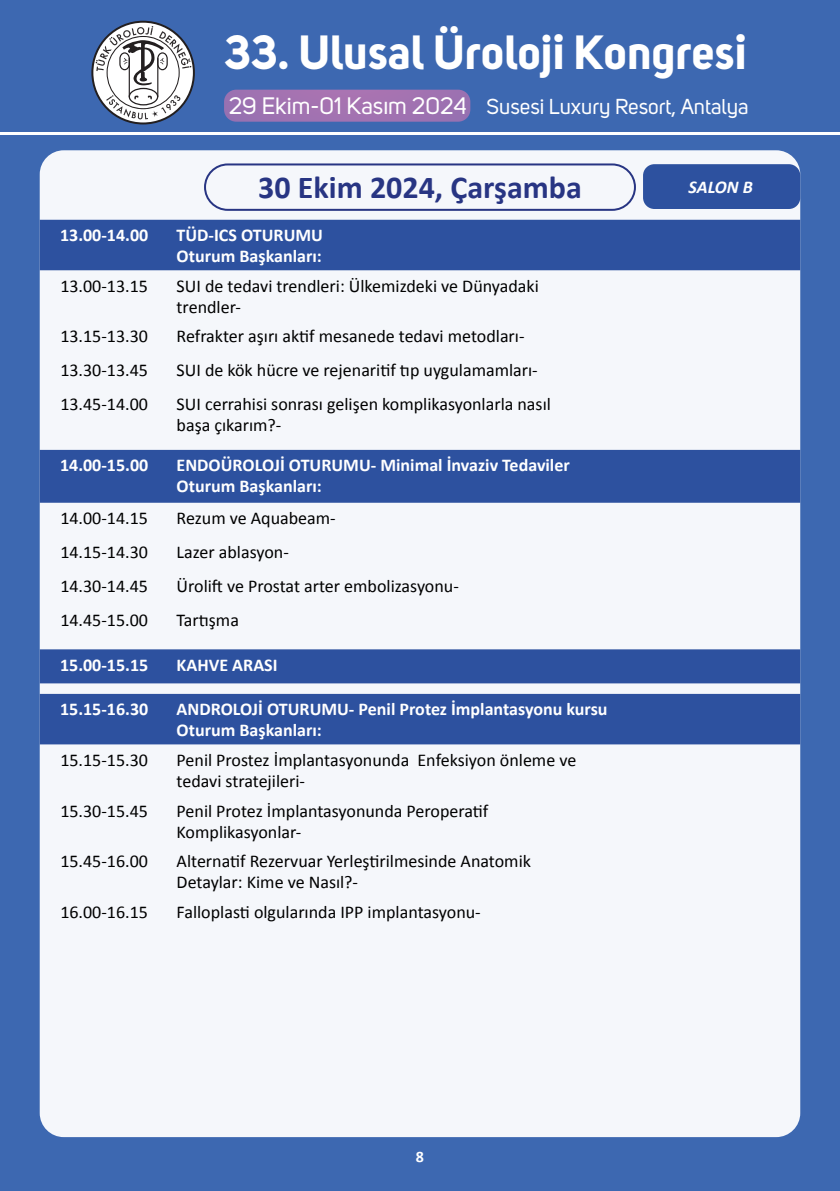
<style>
.page{position:relative;width:840px;height:1191px;background:#fff}
.page>*{position:absolute;margin:0;border:0;box-sizing:border-box;transform-origin:0 0}
.t1{font:700 47.4px "Uni Sans";color:#fff}
.t2{font:700 32px "Calibri";color:#283583}
.t3{font:21.4px "Uni Sans";color:#fff}
.t4{font:18px/21px "Calibri";color:#000}
.t5{font:700 18px/21px "Calibri";color:#fff}
.t6{font:italic 700 18px "Calibri";letter-spacing:-.005em;color:#fff}
.t7{font:700 16px "Calibri";color:#fff}
.s1{font-size:23.6px}
</style>
<div class="page">
<div style="left:0;top:0;width:839px;height:1191px;background:#3d68b1"></div>
<hr style="left:0;top:133px;width:839px;height:2px;background:#fff">
<svg style="left:91px;top:21px;width:104px;height:103px"></svg>
<svg style="left:224px;top:90px;width:246px;height:32px;background:#9e71b1"></svg>
<hr style="left:839px;top:0;width:1px;height:1191px;background:#3d68b1">
<div style="left:40px;top:150px;width:759px;height:987px;background:#f5f7fb;border-radius:24px"></div>
<div style="left:204px;top:163px;width:431px;height:48px;border:2px solid #283583;border-radius:23px"></div>
<svg style="left:40px;top:220px;width:759px;height:524px"></svg>
<div style="left:642px;top:164px;width:157px;height:45px;background:#2d519f;border-radius:11px"></div>
<h1 class="t1" style="left:224px;top:23px;width:523px">33. Ulusal Üroloji Kongresi</h1>
<p class="t3" style="left:229px;top:94px;width:521px"><span class="s1">29 Ekim-01 Kasım 2024</span> Susesi Luxury Resort, Antalya</p>
<h2 class="t2" style="left:258px;top:167px;width:325px">30 Ekim 2024, Çarşamba</h2>
<p class="t5" style="left:60px;top:225px;width:90px">13.00-14.00</p>
<p class="t5" style="left:176px;top:225px;width:148px">TÜD-ICS OTURUMU<br>Oturum Başkanları:</p>
<p class="t4" style="left:60px;top:275px;width:89px">13.00-13.15</p>
<p class="t4" style="left:176px;top:275px;width:363px">SUI de tedavi trendleri: Ülkemizdeki ve Dünyadaki trendler-</p>
<p class="t4" style="left:60px;top:326px;width:89px">13.15-13.30</p>
<p class="t4" style="left:176px;top:326px;width:349px">Refrakter aşırı aktif mesanede tedavi metodları-</p>
<p class="t4" style="left:60px;top:360px;width:89px">13.30-13.45</p>
<p class="t4" style="left:176px;top:360px;width:362px">SUI de kök hücre ve rejenaritif tıp uygulamamları-</p>
<p class="t4" style="left:60px;top:394px;width:89px">13.45-14.00</p>
<p class="t4" style="left:176px;top:394px;width:375px">SUI cerrahisi sonrası gelişen komplikasyonlarla nasıl başa çıkarım?-</p>
<p class="t5" style="left:60px;top:455px;width:90px">14.00-15.00</p>
<p class="t5" style="left:176px;top:455px;width:394px">ENDOÜROLOJİ OTURUMU- Minimal İnvaziv Tedaviler<br>Oturum Başkanları:</p>
<p class="t4" style="left:60px;top:508px;width:89px">14.00-14.15</p>
<p class="t4" style="left:176px;top:508px;width:161px">Rezum ve Aquabeam-</p>
<p class="t4" style="left:60px;top:542px;width:89px">14.15-14.30</p>
<p class="t4" style="left:176px;top:542px;width:114px">Lazer ablasyon-</p>
<p class="t4" style="left:60px;top:576px;width:89px">14.30-14.45</p>
<p class="t4" style="left:176px;top:576px;width:283px">Ürolift ve Prostat arter embolizasyonu-</p>
<p class="t4" style="left:60px;top:610px;width:89px">14.45-15.00</p>
<p class="t4" style="left:176px;top:610px;width:64px">Tartışma</p>
<p class="t5" style="left:60px;top:654px;width:90px">15.00-15.15</p>
<p class="t5" style="left:176px;top:654px;width:102px">KAHVE ARASI</p>
<p class="t5" style="left:60px;top:699px;width:90px">15.15-16.30</p>
<p class="t5" style="left:176px;top:699px;width:432px">ANDROLOJİ OTURUMU- Penil Protez İmplantasyonu kursu<br>Oturum Başkanları:</p>
<p class="t4" style="left:60px;top:749px;width:89px">15.15-15.30</p>
<p class="t4" style="left:176px;top:749px;width:401px">Penil Prostez İmplantasyonunda Enfeksiyon önleme ve tedavi stratejileri-</p>
<p class="t4" style="left:60px;top:800px;width:89px">15.30-15.45</p>
<p class="t4" style="left:176px;top:800px;width:313px">Penil Protez İmplantasyonunda Peroperatif<br>Komplikasyonlar-</p>
<p class="t4" style="left:60px;top:850px;width:89px">15.45-16.00</p>
<p class="t4" style="left:176px;top:850px;width:356px">Alternatif Rezervuar Yerleştirilmesinde Anatomik<br>Detaylar: Kime ve Nasıl?-</p>
<p class="t4" style="left:60px;top:901px;width:89px">16.00-16.15</p>
<p class="t4" style="left:176px;top:901px;width:305px">Falloplasti olgularında IPP implantasyonu-</p>
<p class="t6" style="left:688px;top:175px;width:66px">SALON B</p>
<p class="t7" style="left:415px;top:1146px;width:10px">8</p>
</div>
